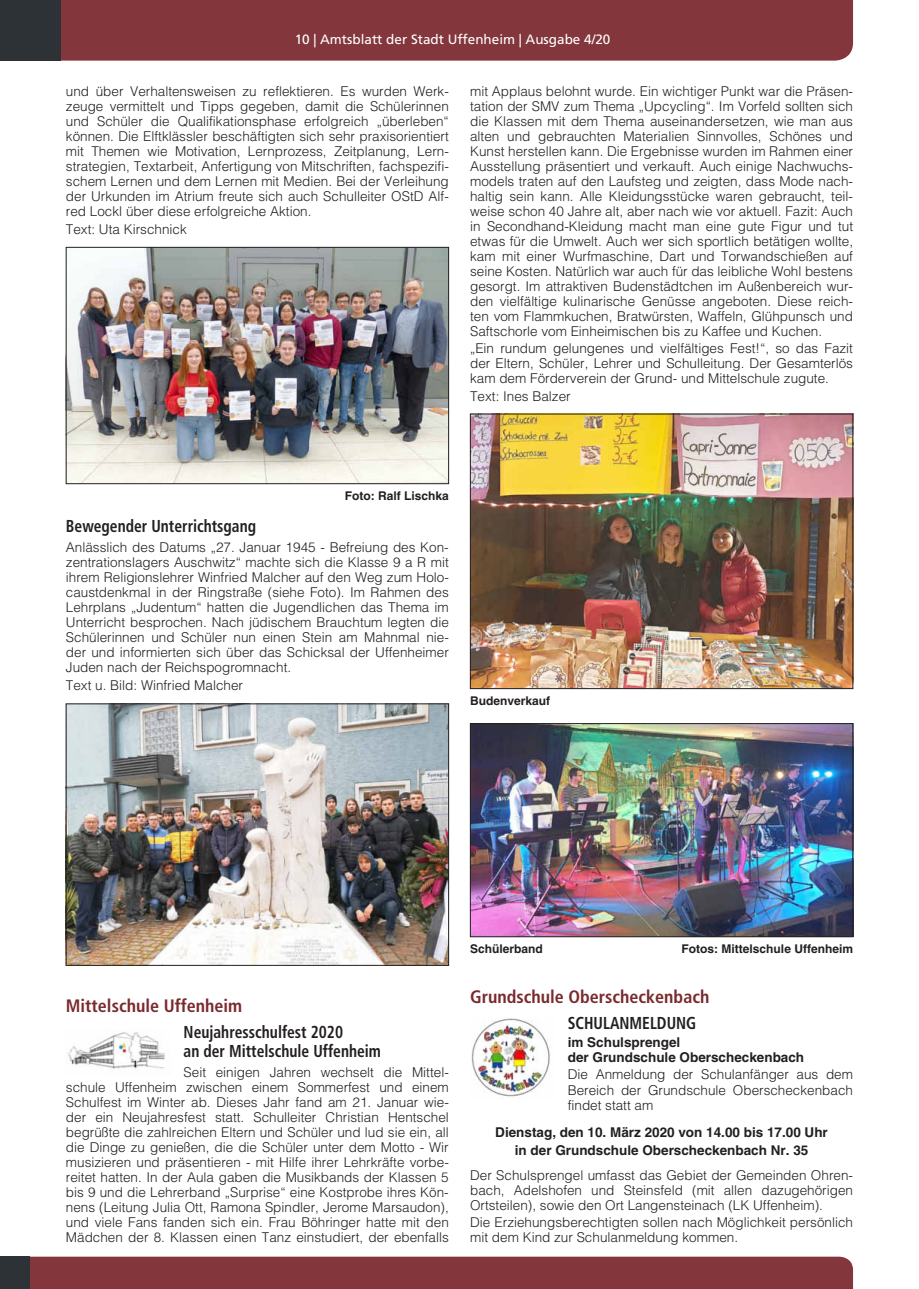
<style>
.page{position:relative;width:919px;height:1289px;background:#fff}
.page>*{position:absolute;margin:0;border:0;box-sizing:border-box;transform-origin:0 0}
.t1{font:700 condensed 18px "Frutiger LT";color:#7a2a2d}
.t2{font:700 condensed 17.25px/19.5px "Frutiger LT";color:#231f20;scale:.9 1}
.t3{font:300 13.5px/15px "Helvetica LT";color:#231f20;text-align:justify}
.t4{font:700 13.5px/15px "Helvetica LT";color:#231f20}
.t5{font:13.5px "Frutiger LT";color:#fff}
.t6{font:700 12px "Helvetica LT";color:#231f20}
</style>
<div class="page">
<div style="left:30px;top:1256px;width:823px;height:32px;background:#83363c"></div>
<div style="left:0;top:1256px;width:30px;height:32px;background:#2c3235"></div>
<div style="left:61px;top:0;width:792px;height:61px;background:#83363c"></div>
<div style="left:0;top:0;width:61px;height:61px;background:#2c3235"></div>
<img style="left:472px;top:416px;width:379px;height:271px">
<div style="left:470px;top:414px;width:383px;height:275px;border:1px solid #231f20"></div>
<img style="left:472px;top:725px;width:379px;height:210px">
<div style="left:470px;top:723px;width:383px;height:214px;border:1px solid #231f20"></div>
<img style="left:471px;top:1018px;width:79px;height:79px">
<img style="left:68px;top:249px;width:379px;height:233px">
<div style="left:66px;top:247px;width:383px;height:237px;border:1px solid #231f20"></div>
<img style="left:68px;top:705px;width:379px;height:258px">
<div style="left:66px;top:703px;width:383px;height:262px;border:1px solid #231f20"></div>
<img style="left:66px;top:1032px;width:99px;height:37px">
<p class="t5" style="left:295px;top:32px;width:317px">10 | Amtsblatt der Stadt Uffenheim | Ausgabe 4/20</p>
<p class="t3" style="left:470px;top:83px;width:384px">mit Applaus belohnt wurde. Ein wichtiger Punkt war die Präsen&shy;tation der SMV zum Thema „Upcycling“. Im Vorfeld sollten sich die Klassen mit dem Thema auseinandersetzen, wie man aus alten und gebrauchten Materialien Sinnvolles, Schönes und Kunst herstellen kann. Die Ergebnisse wurden im Rahmen einer Ausstellung präsentiert und verkauft. Auch einige Nachwuchs&shy;models traten auf den Laufsteg und zeigten, dass Mode nach&shy;haltig sein kann. Alle Kleidungsstücke waren gebraucht, teil&shy;weise schon 40 Jahre alt, aber nach wie vor aktuell. Fazit: Auch in Secondhand-Kleidung macht man eine gute Figur und tut etwas für die Umwelt. Auch wer sich sportlich betätigen wollte, kam mit einer Wurfmaschine, Dart und Torwandschießen auf seine Kosten. Natürlich war auch für das leibliche Wohl bestens gesorgt. Im attraktiven Budenstädtchen im Außenbereich wur&shy;den vielfältige kulinarische Genüsse angeboten. Diese reich&shy;ten vom Flammkuchen, Bratwürsten, Waffeln, Glühpunsch und Saftschorle vom Einheimischen bis zu Kaffee und Kuchen.</p>
<p class="t3" style="left:470px;top:341px;width:384px">„Ein rundum gelungenes und vielfältiges Fest!“, so das Fazit der Eltern, Schüler, Lehrer und Schulleitung. Der Gesamterlös kam dem Förderverein der Grund- und Mittelschule zugute.</p>
<p class="t3" style="left:470px;top:388px;width:102px">Text: Ines Balzer</p>
<p class="t3" style="left:66px;top:83px;width:384px">und über Verhaltensweisen zu reflektieren. Es wurden Werk&shy;zeuge vermittelt und Tipps gegeben, damit die Schülerinnen und Schüler die Qualifikationsphase erfolgreich „überleben“ können. Die Elftklässler beschäftigten sich sehr praxisorientiert mit Themen wie Motivation, Lernprozess, Zeitplanung, Lern&shy;strategien, Textarbeit, Anfertigung von Mitschriften, fachspezifi&shy;schem Lernen und dem Lernen mit Medien. Bei der Verleihung der Urkunden im Atrium freute sich auch Schulleiter OStD Alf&shy;red Lockl über diese erfolgreiche Aktion.</p>
<p class="t3" style="left:66px;top:221px;width:122px">Text: Uta Kirschnick</p>
<p class="t6" style="left:345px;top:488px;width:106px">Foto: Ralf Lischka</p>
<p class="t2" style="left:66px;top:516px;width:213px">Bewegender Unterrichtsgang</p>
<p class="t3" style="left:66px;top:539px;width:384px">Anlässlich des Datums „27. Januar 1945 - Befreiung des Kon&shy;zentrationslagers Auschwitz“ machte sich die Klasse 9 a R mit ihrem Religionslehrer Winfried Malcher auf den Weg zum Holo&shy;caustdenkmal in der Ringstraße (siehe Foto). Im Rahmen des Lehrplans „Judentum“ hatten die Jugendlichen das Thema im Unterricht besprochen. Nach jüdischem Brauchtum legten die Schülerinnen und Schüler nun einen Stein am Mahnmal nie&shy;der und informierten sich über das Schicksal der Uffenheimer Juden nach der Reichspogromnacht.</p>
<p class="t3" style="left:66px;top:677px;width:179px">Text u. Bild: Winfried Malcher</p>
<p class="t6" style="left:470px;top:693px;width:82px">Budenverkauf</p>
<h1 class="t1" style="left:66px;top:995px;width:178px">Mittelschule Uffenheim</h1>
<p class="t2" style="left:183px;top:1021px;width:221px">Neujahresschulfest 2020<br>an der Mittelschule Uffenheim</p>
<p class="t3" style="left:66px;top:1064px;width:384px;text-indent:118px">Seit einigen Jahren wechselt die Mittel&shy;schule Uffenheim zwischen einem Sommerfest und einem Schulfest im Winter ab. Dieses Jahr fand am 21. Januar wie&shy;der ein Neujahresfest statt. Schulleiter Christian Hentschel begrüßte die zahlreichen Eltern und Schüler und lud sie ein, all die Dinge zu genießen, die die Schüler unter dem Motto - Wir musizieren und präsentieren - mit Hilfe ihrer Lehrkräfte vorbe&shy;reitet hatten. In der Aula gaben die Musikbands der Klassen 5 bis 9 und die Lehrerband „Surprise“ eine Kostprobe ihres Kön&shy;nens (Leitung Julia Ott, Ramona Spindler, Jerome Marsaudon), und viele Fans fanden sich ein. Frau Böhringer hatte mit den Mädchen der 8. Klassen einen Tanz einstudiert, der ebenfalls</p>
<p class="t6" style="left:470px;top:941px;width:74px">Schülerband</p>
<p class="t6" style="left:681px;top:941px;width:173px">Fotos: Mittelschule Uffenheim</p>
<h1 class="t1" style="left:470px;top:985px;width:241px">Grundschule Oberscheckenbach</h1>
<p class="t2" style="left:567px;top:1013px;width:144px">SCHULANMELDUNG</p>
<p class="t4" style="left:567px;top:1034px;width:238px">im Schulsprengel<br>der Grundschule Oberscheckenbach</p>
<p class="t3" style="left:567px;top:1067px;width:287px">Die Anmeldung der Schulanfänger aus dem Bereich der Grundschule Oberscheckenbach findet statt am</p>
<p class="t4" style="left:495px;top:1123px;width:334px;line-height:17.2px;text-align:center">Dienstag, den 10. März 2020 von 14.00 bis 17.00 Uhr in der Grundschule Oberscheckenbach Nr. 35</p>
<p class="t3" style="left:470px;top:1167px;width:384px">Der Schulsprengel umfasst das Gebiet der Gemeinden Ohren&shy;bach, Adelshofen und Steinsfeld (mit allen dazugehörigen Ortsteilen), sowie den Ort Langensteinach (LK Uffenheim).</p>
<p class="t3" style="left:470px;top:1214px;width:384px">Die Erziehungsberechtigten sollen nach Möglichkeit persönlich mit dem Kind zur Schulanmeldung kommen.</p>
</div>
